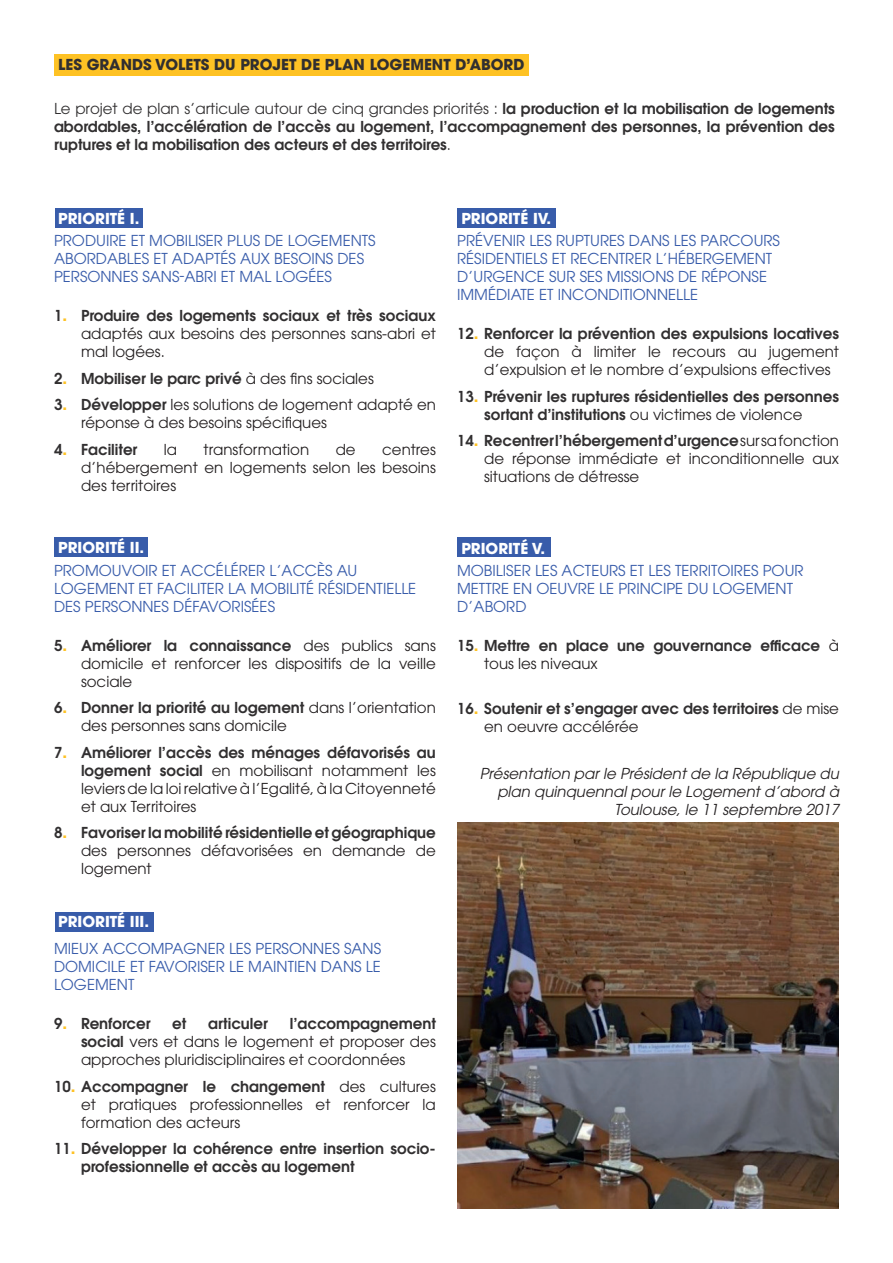
<style>
.page{position:relative;width:893px;height:1263px;background:#fff}
.page>*{position:absolute;margin:0;border:0;box-sizing:border-box;transform-origin:0 0}
.t1{font:15px/18px "ITC Avant Garde Std";color:#231f20;text-align:justify}
.t2{font:600 15px/18px "ITC Avant Garde Std";color:#312f30}
.t3{font:15px/18px "ITC Avant Garde Std";color:#385caa}
.t4{font:italic 15px/18px "ITC Avant Garde Std";color:#231f20;text-align:right}
.t5{font:700 15px "ITC Avant Garde Std";color:#fff}
.t6{font:700 15px "ITC Avant Garde Std";color:#312f30}
.s1{font-weight:400}
.s2{font-weight:600;color:#312f30}
.s3{font-weight:700;color:#fec224}
.s4{font-weight:400;color:#231f20}
</style>
<div class="page">
<div style="left:457px;top:537px;width:94px;height:20px;background:#385caa"></div>
<div style="left:457px;top:208px;width:99px;height:20px;background:#385caa"></div>
<div style="left:55px;top:912px;width:98px;height:19px;background:#385caa"></div>
<div style="left:54px;top:537px;width:94px;height:20px;background:#385caa"></div>
<div style="left:55px;top:208px;width:87px;height:20px;background:#385caa"></div>
<div style="left:54px;top:54px;width:475px;height:21px;background:#fec224"></div>
<img style="left:457px;top:823px;width:382px;height:386px">
<p class="t6" style="left:58px;top:55px;width:468px">LES GRANDS VOLETS DU PROJET DE PLAN LOGEMENT D’ABORD</p>
<p class="t2" style="left:54px;top:99px;width:782px;text-align:justify"><span class="s1">Le projet de plan s’articule autour de cinq grandes priorités :</span> la production et la mobilisation de logements abordables, l’accélération de l’accès au logement, l’accompagnement des personnes, la prévention des ruptures et la mobilisation des acteurs et des territoires<span class="s1">.</span></p>
<p class="t5" style="left:58px;top:208px;width:83px">PRIORITÉ I.</p>
<p class="t3" style="left:54px;top:231px;width:323px">PRODUIRE ET MOBILISER PLUS DE LOGEMENTS<br>ABORDABLES ET ADAPTÉS AUX BESOINS DES<br>PERSONNES SANS-ABRI ET MAL LOGÉES</p>
<p class="t1" style="left:81px;top:307px;width:356px;text-indent:-27px"><span class="s2">1</span><span class="s3">.</span> <span class="s2">Produire des logements sociaux et très sociaux </span>adaptés aux besoins des personnes sans-abri et mal logées.</p>
<p class="t2" style="left:54px;top:369px;width:321px">2<span class="s3">.</span> Mobiliser le parc privé <span class="s4">à des fins sociales</span></p>
<p class="t1" style="left:81px;top:396px;width:356px;text-indent:-27px"><span class="s2">3</span><span class="s3">.</span> <span class="s2">Développer</span> les solutions de logement adapté en réponse à des besoins spécifiques</p>
<p class="t2" style="left:54px;top:440px;width:85px">4<span class="s3">.</span> Faciliter</p>
<p class="t1" style="left:164px;top:440px;width:15px">la</p>
<p class="t1" style="left:204px;top:440px;width:107px">transformation</p>
<p class="t1" style="left:336px;top:440px;width:22px">de</p>
<p class="t1" style="left:81px;top:440px;width:356px;text-indent:301px">centres d’hébergement en logements selon les besoins des territoires</p>
<p class="t5" style="left:58px;top:538px;width:88px">PRIORITÉ II.</p>
<p class="t3" style="left:54px;top:561px;width:364px">PROMOUVOIR ET ACCÉLÉRER L’ACCÈS AU<br>LOGEMENT ET FACILITER LA MOBILITÉ RÉSIDENTIELLE<br>DES PERSONNES DÉFAVORISÉES</p>
<p class="t1" style="left:81px;top:636px;width:356px;text-indent:-27px"><span class="s2">5</span><span class="s3">.</span> <span class="s2">Améliorer la connaissance</span> des publics sans domicile et renforcer les dispositifs de la veille sociale</p>
<p class="t1" style="left:81px;top:699px;width:356px;text-indent:-27px"><span class="s2">6</span><span class="s3">.</span> <span class="s2">Donner la priorité au logement</span> dans l’orientation des personnes sans domicile</p>
<p class="t1" style="left:81px;top:743px;width:356px;text-indent:-27px"><span class="s2">7</span><span class="s3">.</span> <span class="s2">Améliorer l’accès des ménages défavorisés au logement social</span> en mobilisant notamment les leviers de la loi relative à l’Egalité, à la Citoyenneté et aux Territoires</p>
<p class="t2" style="left:81px;top:823px;width:356px;text-align:justify;text-indent:-27px">8<span class="s3">.</span> Favoriser la mobilité résidentielle et géographique <span class="s4">des personnes défavorisées en demande de logement</span></p>
<p class="t5" style="left:58px;top:912px;width:92px">PRIORITÉ III.</p>
<p class="t3" style="left:54px;top:939px;width:329px;text-align:justify">MIEUX ACCOMPAGNER LES PERSONNES SANS DOMICILE ET FAVORISER LE MAINTIEN DANS LE LOGEMENT</p>
<p class="t2" style="left:54px;top:1014px;width:98px">9<span class="s3">.</span> Renforcer</p>
<p class="t2" style="left:172px;top:1014px;width:16px">et</p>
<p class="t2" style="left:208px;top:1014px;width:61px">articuler</p>
<p class="t1" style="left:81px;top:1014px;width:356px;text-indent:209px"><span class="s2">l’accompagnement social</span> vers et dans le logement et proposer des approches pluridisciplinaires et coordonnées</p>
<p class="t1" style="left:81px;top:1077px;width:356px;text-indent:-27px"><span class="s2">10</span><span class="s3">.</span> <span class="s2">Accompagner le changement</span> des cultures et pratiques professionnelles et renforcer la formation des acteurs</p>
<p class="t2" style="left:81px;top:1139px;width:356px;text-indent:-27px">11<span class="s3">.</span> Développer la cohérence entre insertion socio&shy;professionnelle et accès au logement</p>
<p class="t5" style="left:461px;top:208px;width:91px">PRIORITÉ IV.</p>
<p class="t3" style="left:457px;top:231px;width:324px">PRÉVENIR LES RUPTURES DANS LES PARCOURS RÉSIDENTIELS ET RECENTRER L’HÉBERGEMENT D’URGENCE SUR SES MISSIONS DE RÉPONSE IMMÉDIATE ET INCONDITIONNELLE</p>
<p class="t1" style="left:484px;top:324px;width:356px;text-indent:-27px"><span class="s2">12</span><span class="s3">.</span> <span class="s2">Renforcer la prévention des expulsions locatives </span>de façon à limiter le recours au jugement d’expulsion et le nombre d’expulsions effectives</p>
<p class="t2" style="left:484px;top:387px;width:356px;text-indent:-27px">13<span class="s3">.</span> Prévenir les ruptures résidentielles des personnes sortant d’institutions <span class="s4">ou victimes de violence</span></p>
<p class="t1" style="left:484px;top:432px;width:356px;text-indent:-27px"><span class="s2">14</span><span class="s3">.</span> <span class="s2">Recentrer l’hébergement d’urgence</span> sur sa fonction de réponse immédiate et inconditionnelle aux situations de détresse</p>
<p class="t5" style="left:461px;top:538px;width:85px">PRIORITÉ V.</p>
<p class="t3" style="left:457px;top:561px;width:348px">MOBILISER LES ACTEURS ET LES TERRITOIRES POUR<br>METTRE EN OEUVRE LE PRINCIPE DU LOGEMENT<br>D’ABORD</p>
<p class="t2" style="left:484px;top:636px;width:356px;text-indent:-27px">15<span class="s3">.</span> Mettre en place une gouvernance efficace <span class="s4">à tous les niveaux</span></p>
<p class="t2" style="left:484px;top:699px;width:356px;text-indent:-27px">16<span class="s3">.</span> Soutenir et s’engager avec des territoires <span class="s4">de mise en oeuvre accélérée</span></p>
<p class="t4" style="left:480px;top:764px;width:361px">Présentation par le Président de la République du plan quinquennal pour le Logement d’abord à<br>Toulouse, le 11 septembre 2017</p>
</div>
